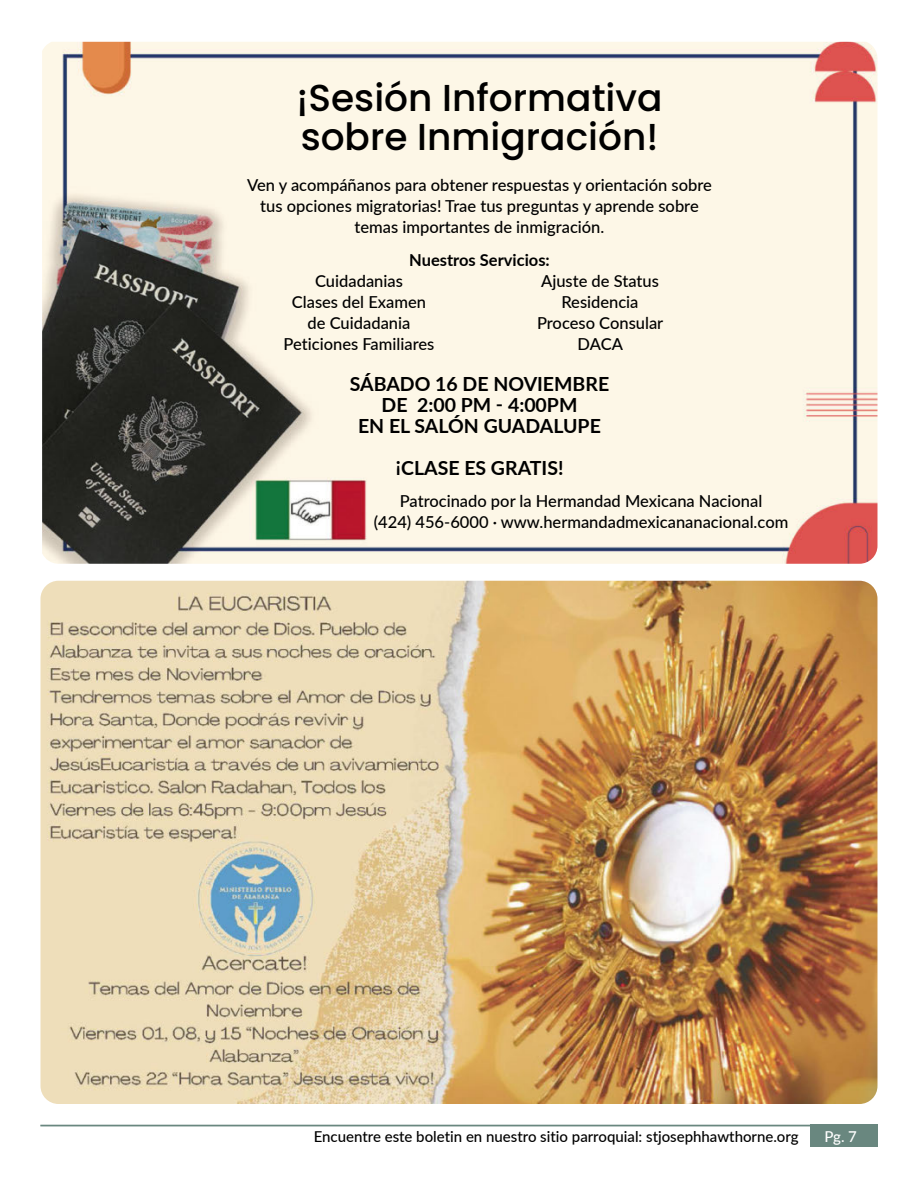
<style>
.page{position:relative;width:918px;height:1188px;background:#fff}
.page>*{position:absolute;margin:0;border:0;box-sizing:border-box;transform-origin:0 0}
.t1{font:500 37.5px/39px "Poppins";color:#000}
.t2{font:700 19.5px "Xpvvvk Lato";color:#000}
.t3{font:700 19.5px "Lmhgxf Lato";color:#000}
.t4{font:500 16.5px/21px "Dhsrkb Lato";color:#000;text-align:center}
.t5{font:700 16.5px "Xpvvvk Lato";color:#000}
.t6{font:500 15px "Gsndks Lato";color:#000}
.t7{font:500 15px "Dhsrkb Lato";color:#fff}
</style>
<div class="page">
<div style="left:810px;top:1125px;width:68px;height:22px;background:#69877f"></div>
<hr style="left:40px;top:1125px;width:771px;height:1px;background:#69877f">
<img style="left:42px;top:42px;width:836px;height:522px">
<img style="left:40px;top:581px;width:838px;height:523px">
<h1 class="t1" style="left:297px;top:79px;width:368px">¡Sesión Informativa sobre Inmigración!</h1>
<p class="t4" style="left:247px;top:174px;width:466px">Ven y acompáñanos para obtener respuestas y orientación sobre tus opciones migratorias! Trae tus preguntas y aprende sobre temas importantes de inmigración.</p>
<p class="t5" style="left:409px;top:248px;width:142px">Nuestros Servicios:</p>
<p class="t4" style="left:284px;top:270px;width:152px">Cuidadanias<br>Clases del Examen de Cuidadania<br>Peticiones Familiares</p>
<p class="t4" style="left:537px;top:270px;width:128px">Ajuste de Status<br>Residencia<br>Proceso Consular<br>DACA</p>
<p class="t2" style="left:350px;top:370px;width:261px">SÁBADO 16 DE NOVIEMBRE</p>
<p class="t3" style="left:382px;top:391px;width:197px">DE 2:00 PM - 4:00PM</p>
<p class="t2" style="left:358px;top:412px;width:244px">EN EL SALÓN GUADALUPE</p>
<p class="t3" style="left:395px;top:454px;width:170px">¡CLASE ES GRATIS!</p>
<p class="t4" style="left:374px;top:489px;width:416px">Patrocinado por la Hermandad Mexicana Nacional<br>(424) 456-6000 · www.hermandadmexicananacional.com</p>
<p class="t6" style="left:314px;top:1126px;width:486px">Encuentre este boletin en nuestro sitio parroquial: stjosephhawthorne.org</p>
<p class="t7" style="left:824px;top:1126px;width:34px">Pg. 7</p>
</div>
